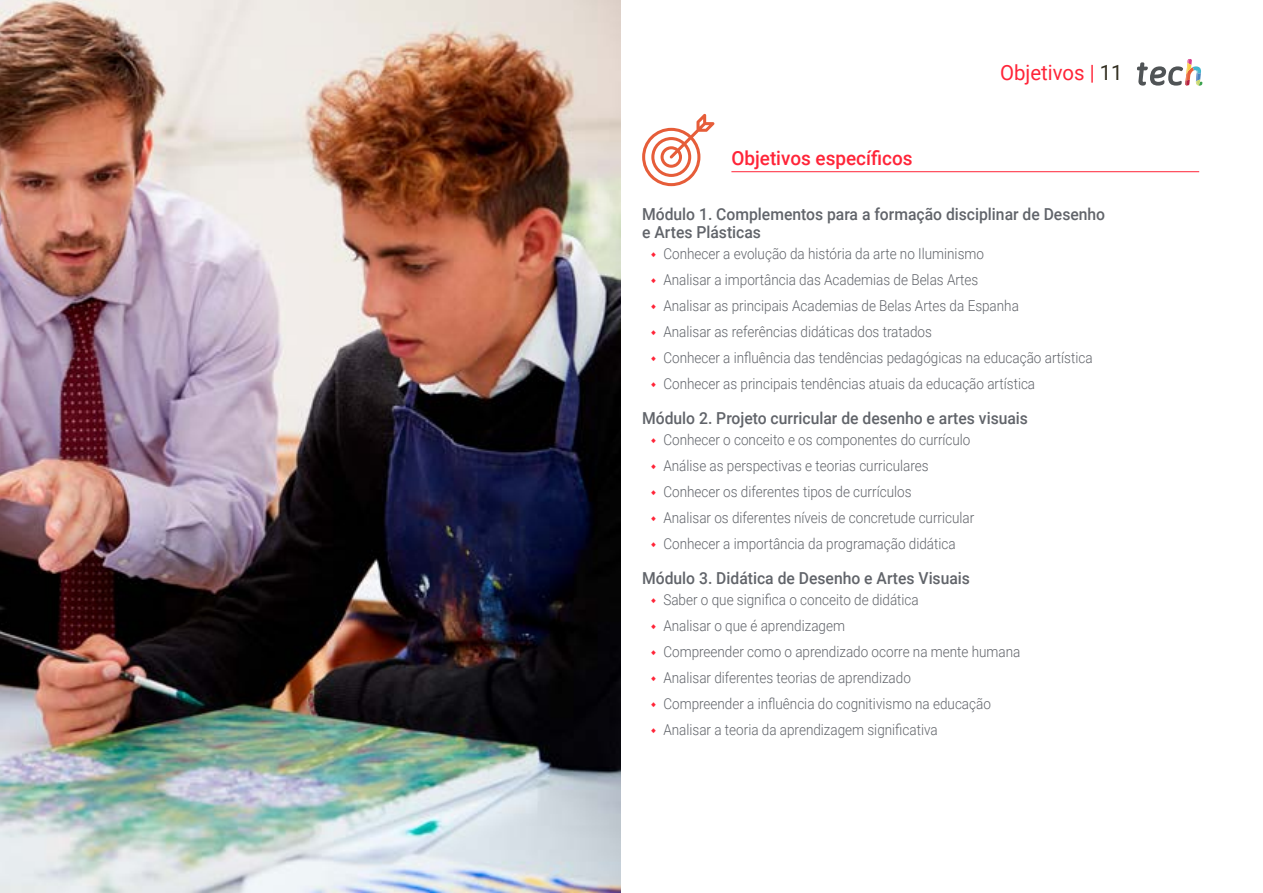
<style>
.page{position:relative;width:1263px;height:893px;background:#fff}
.page>*{position:absolute;margin:0;border:0;box-sizing:border-box;transform-origin:0 0}
.t1{font:21px "Roboto";color:#ff2438}
.t2{font:500 19.5px "Roboto";color:#ff2438}
.t3{font:500 16.5px/18px "Roboto";color:#61646a;scale:.95 1}
.t4{font:300 15px/26px "Roboto";color:#61646a;scale:.9 1}
.s1{color:#312e20}
</style>
<div class="page">
<hr style="left:731px;top:171px;width:468px;height:1px;background:#ff2438">
<svg style="left:642px;top:114px;width:72px;height:72px"></svg>
<svg style="left:1137px;top:59px;width:65px;height:27px"></svg>
<img style="left:0;top:0;width:621px;height:892px">
<h2 class="t2" style="left:731px;top:144px;width:183px">Objetivos específicos</h2>
<h1 class="t1" style="left:1000px;top:57px;width:124px">Objetivos | <span class="s1">11</span></h1>
<p class="t3" style="left:642px;top:204px;width:489px">Módulo 1. Complementos para a formação disciplinar de Desenho e Artes Plásticas</p>
<p class="t4" style="left:663px;top:241px;width:478px">Conhecer a evolução da história da arte no Iluminismo<br>Analisar a importância das Academias de Belas Artes<br>Analisar as principais Academias de Belas Artes da Espanha<br>Analisar as referências didáticas dos tratados<br>Conhecer a influência das tendências pedagógicas na educação artística Conhecer as principais tendências atuais da educação artística</p>
<p class="t3" style="left:642px;top:408px;width:408px">Módulo 2. Projeto curricular de desenho e artes visuais</p>
<p class="t4" style="left:663px;top:426px;width:347px">Conhecer o conceito e os componentes do currículo Análise as perspectivas e teorias curriculares Conhecer os diferentes tipos de currículos<br>Analisar os diferentes níveis de concretude curricular Conhecer a importância da programação didática</p>
<p class="t3" style="left:642px;top:568px;width:347px">Módulo 3. Didática de Desenho e Artes Visuais</p>
<p class="t4" style="left:663px;top:586px;width:398px">Saber o que significa o conceito de didática<br>Analisar o que é aprendizagem<br>Compreender como o aprendizado ocorre na mente humana Analisar diferentes teorias de aprendizado<br>Compreender a influência do cognitivismo na educação Analisar a teoria da aprendizagem significativa</p>
</div>
